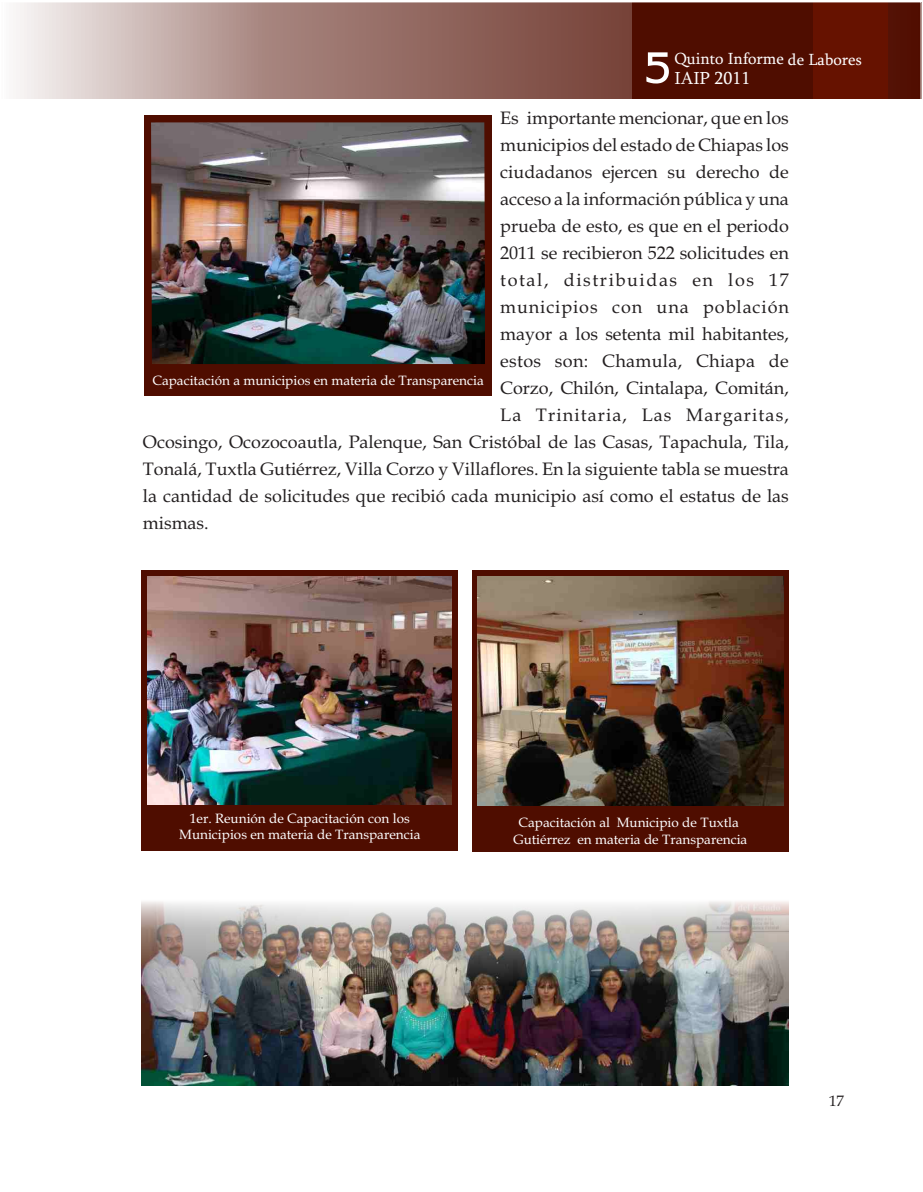
<style>
.page{position:relative;width:923px;height:1192px;background:#fff}
.page>*{position:absolute;margin:0;border:0;box-sizing:border-box;transform-origin:0 0}
.t1{font:18px "Book Antiqua";color:#231f20}
.t2{font:18px "Book Antiqua";letter-spacing:.06em;color:#231f20}
.t3{font:18px "Book Antiqua";letter-spacing:.09em;color:#231f20}
.t4{font:18px "Book Antiqua";letter-spacing:.05em;color:#231f20}
.t5{font:18px "Book Antiqua";letter-spacing:.02em;color:#231f20}
.t6{font:17.85px "Sylfaen";color:#fff}
.t7{font:16.5px/20.5px "Book Antiqua";color:#fff;text-align:center}
.t8{font:16.5px "Sylfaen";color:#fff}
.t9{font:15px "Book Antiqua";color:#231f20}
.t10{font:13.5px/16.8px "Book Antiqua";color:#fff;text-align:center}
</style>
<div class="page">
<img style="left:141px;top:901px;width:647px;height:184px">
<div style="left:144px;top:115px;width:347px;height:281px;background:#4f0d00"></div>
<img style="left:151px;top:122px;width:333px;height:242px">
<div style="left:472px;top:570px;width:316px;height:281px;background:#4f0d00"></div>
<img style="left:477px;top:576px;width:306px;height:229px">
<div style="left:141px;top:570px;width:317px;height:279px;background:#4f0d00"></div>
<img style="left:148px;top:576px;width:303px;height:228px">
<svg style="left:16px;top:3px;width:903px;height:95px"></svg>
<div style="left:812px;top:2px;width:75px;height:96px;background:#661200"></div>
<div style="left:632px;top:2px;width:180px;height:96px;background:#4f0d00"></div>
<svg style="left:646px;top:52px;width:22px;height:32px"></svg>
<p class="t8" style="left:674px;top:52px;width:189px">Quinto Informe de Labores</p>
<p class="t6" style="left:674px;top:70px;width:77px">IAIP 2011</p>
<p class="t1" style="left:500px;top:110px;width:290px">Es importante mencionar, que en los</p>
<p class="t1" style="left:500px;top:137px;width:290px">municipios del estado de Chiapas los</p>
<p class="t1" style="left:500px;top:164px;width:290px">ciudadanos ejercen su derecho de</p>
<p class="t1" style="left:500px;top:191px;width:290px">acceso a la información pública y una</p>
<p class="t1" style="left:500px;top:218px;width:290px">prueba de esto, es que en el periodo</p>
<p class="t1" style="left:500px;top:245px;width:290px">2011 se recibieron 522 solicitudes en</p>
<p class="t3" style="left:500px;top:272px;width:290px">total, distribuidas en los 17</p>
<p class="t4" style="left:500px;top:299px;width:290px">municipios con una población</p>
<p class="t1" style="left:500px;top:326px;width:290px">mayor a los setenta mil habitantes,</p>
<p class="t5" style="left:500px;top:353px;width:290px">estos son: Chamula, Chiapa de</p>
<p class="t1" style="left:500px;top:380px;width:290px">Corzo, Chilón, Cintalapa, Comitán,</p>
<p class="t2" style="left:500px;top:407px;width:290px">La Trinitaria, Las Margaritas,</p>
<p class="t1" style="left:143px;top:434px;width:647px">Ocosingo, Ocozocoautla, Palenque, San Cristóbal de las Casas, Tapachula, Tila,</p>
<p class="t1" style="left:143px;top:461px;width:647px">Tonalá, Tuxtla Gutiérrez, Villa Corzo y Villaflores. En la siguiente tabla se muestra</p>
<p class="t1" style="left:143px;top:488px;width:647px">la cantidad de solicitudes que recibió cada municipio así como el estatus de las</p>
<p class="t1" style="left:143px;top:515px;width:67px">mismas.</p>
<p class="t10" style="left:152px;top:373px;width:333px">Capacitación a municipios en materia de Transparencia</p>
<p class="t7" style="left:192px;top:804px;width:216px">Capacitación a municipios en materia de Transparencia</p>
<p class="t10" style="left:179px;top:811px;width:242px">1er. Reunión de Capacitación con los<br>Municipios en materia de Transparencia</p>
<p class="t10" style="left:513px;top:815px;width:235px">Capacitación al Municipio de Tuxtla<br>Gutiérrez en materia de Transparencia</p>
<p class="t9" style="left:828px;top:1095px;width:16px">17</p>
</div>
